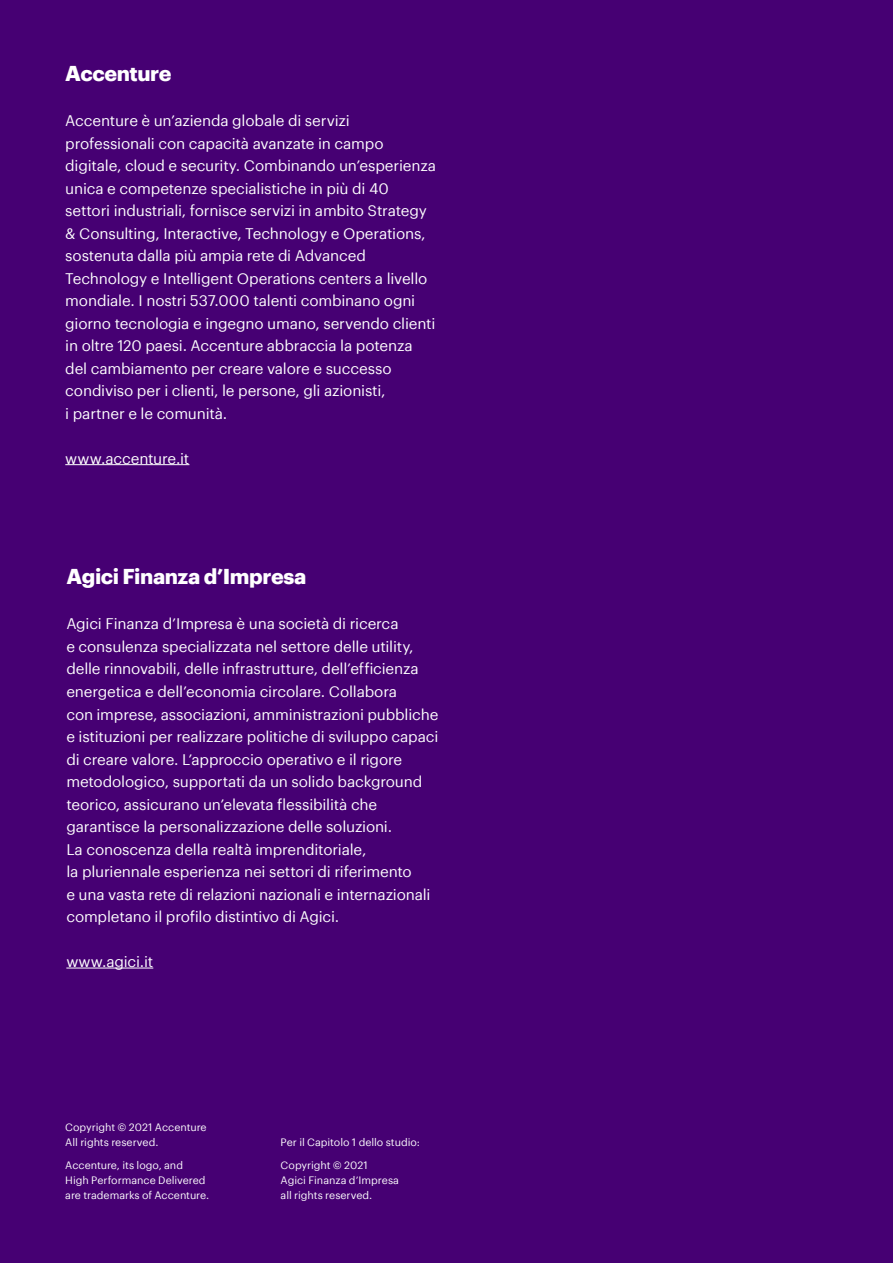
<style>
.page{position:relative;width:893px;height:1263px;background:#460073}
.page>*{position:absolute;margin:0;border:0;box-sizing:border-box;transform-origin:0 0}
._3__Subhead_Style{font:700 21px "Graphik";letter-spacing:-.025em;color:#fff}
._4__Body_Copy{font:15px/22.5px "Graphik";letter-spacing:-.01em;color:#fff}
.t1{font:10.5px/15px "Graphik";letter-spacing:-.005em;color:#fff}
</style>
<div class="page">
<hr style="left:65px;top:464px;width:124px;height:1px;background:#fff">
<hr style="left:66px;top:968px;width:87px;height:1px;background:#fff">
<p class="_3__Subhead_Style" style="left:65px;top:57px;width:108px">Accenture</p>
<p class="_4__Body_Copy" style="left:65px;top:108px;width:372px">Accenture è un’azienda globale di servizi professionali con capacità avanzate in campo digitale, cloud e security. Combinando un’esperienza unica e competenze specialistiche in più di 40 settori industriali, fornisce servizi in ambito Strategy &amp; Consulting, Interactive, Technology e Operations, sostenuta dalla più ampia rete di Advanced Technology e Intelligent Operations centers a livello mondiale. I nostri 537.000 talenti combinano ogni giorno tecnologia e ingegno umano, servendo clienti in oltre 120 paesi. Accenture abbraccia la potenza del cambiamento per creare valore e successo condiviso per i clienti, le persone, gli azionisti,<br>i partner e le comunità.</p>
<p class="_4__Body_Copy" style="left:65px;top:446px;width:126px">www.accenture.it</p>
<p class="_3__Subhead_Style" style="left:66px;top:561px;width:242px">Agici Finanza d’Impresa</p>
<p class="_4__Body_Copy" style="left:66px;top:611px;width:374px">Agici Finanza d’Impresa è una società di ricerca<br>e consulenza specializzata nel settore delle utility, delle rinnovabili, delle infrastrutture, dell’efficienza energetica e dell’economia circolare. Collabora<br>con imprese, associazioni, amministrazioni pubbliche e istituzioni per realizzare politiche di sviluppo capaci di creare valore. L’approccio operativo e il rigore metodologico, supportati da un solido background teorico, assicurano un’elevata flessibilità che garantisce la personalizzazione delle soluzioni.<br>La conoscenza della realtà imprenditoriale,<br>la pluriennale esperienza nei settori di riferimento<br>e una vasta rete di relazioni nazionali e internazionali completano il profilo distintivo di Agici.</p>
<p class="_4__Body_Copy" style="left:66px;top:949px;width:88px">www.agici.it</p>
<p class="t1" style="left:65px;top:1118px;width:143px">Copyright © 2021 Accenture<br>All rights reserved.</p>
<p class="t1" style="left:65px;top:1157px;width:146px">Accenture, its logo, and<br>High Performance Delivered are trademarks of Accenture.</p>
<p class="t1" style="left:281px;top:1133px;width:141px">Per il Capitolo 1 dello studio:</p>
<p class="t1" style="left:281px;top:1157px;width:120px">Copyright © 2021<br>Agici Finanza d’Impresa all rights reserved.</p>
</div>
